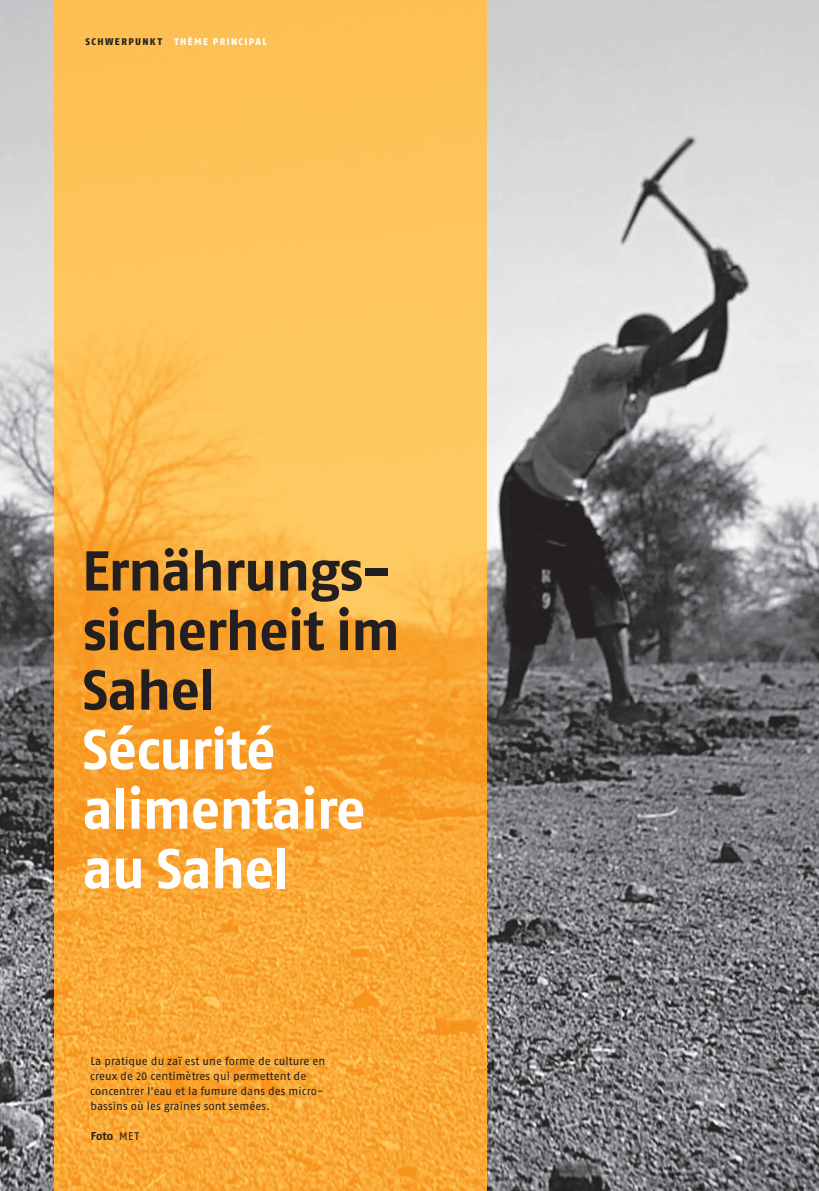
<style>
.page{position:relative;width:819px;height:1191px;background:#fff}
.page>*{position:absolute;margin:0;border:0;box-sizing:border-box;transform-origin:0 0}
.t1{font:700 56px/59.5px "Fago OT";letter-spacing:-.02em;color:#231f20}
.t2{font:700 56px/59.5px "Fago OT";letter-spacing:-.02em;color:#fff}
.t3{font:11.38px/14.9px "Fago OT";letter-spacing:.005em;color:#231f20}
.t4{font:700 11.38px "Fago OT";color:#231f20}
.t5{font:800 9.62px "Fago OT";letter-spacing:.145em;color:#fff}
.s1{color:#231f20}
.s2{font-weight:400;font-size:11.03px}
</style>
<div class="page">
<img style="left:0;top:0;width:819px;height:1191px">
<img style="left:55px;top:0;width:431px;height:1191px">
<p class="t5" style="left:85px;top:36px;width:183px"><span class="s1">SCHWERPUNKT</span> THÈME PRINCIPAL</p>
<h1 class="t1" style="left:82px;top:541px;width:319px">Ernährungs&shy;sicherheit im<br>Sahel</h1>
<h1 class="t2" style="left:82px;top:720px;width:285px">Sécurité alimentaire au Sahel</h1>
<p class="t3" style="left:90px;top:1054px;width:236px">La pratique du zaï est une forme de culture en creux de 20 centimètres qui permettent de concentrer l'eau et la fumure dans des micro&shy;bassins où les graines sont semées.</p>
<p class="t4" style="left:91px;top:1129px;width:50px">Foto <span class="s2">MET</span></p>
</div>
